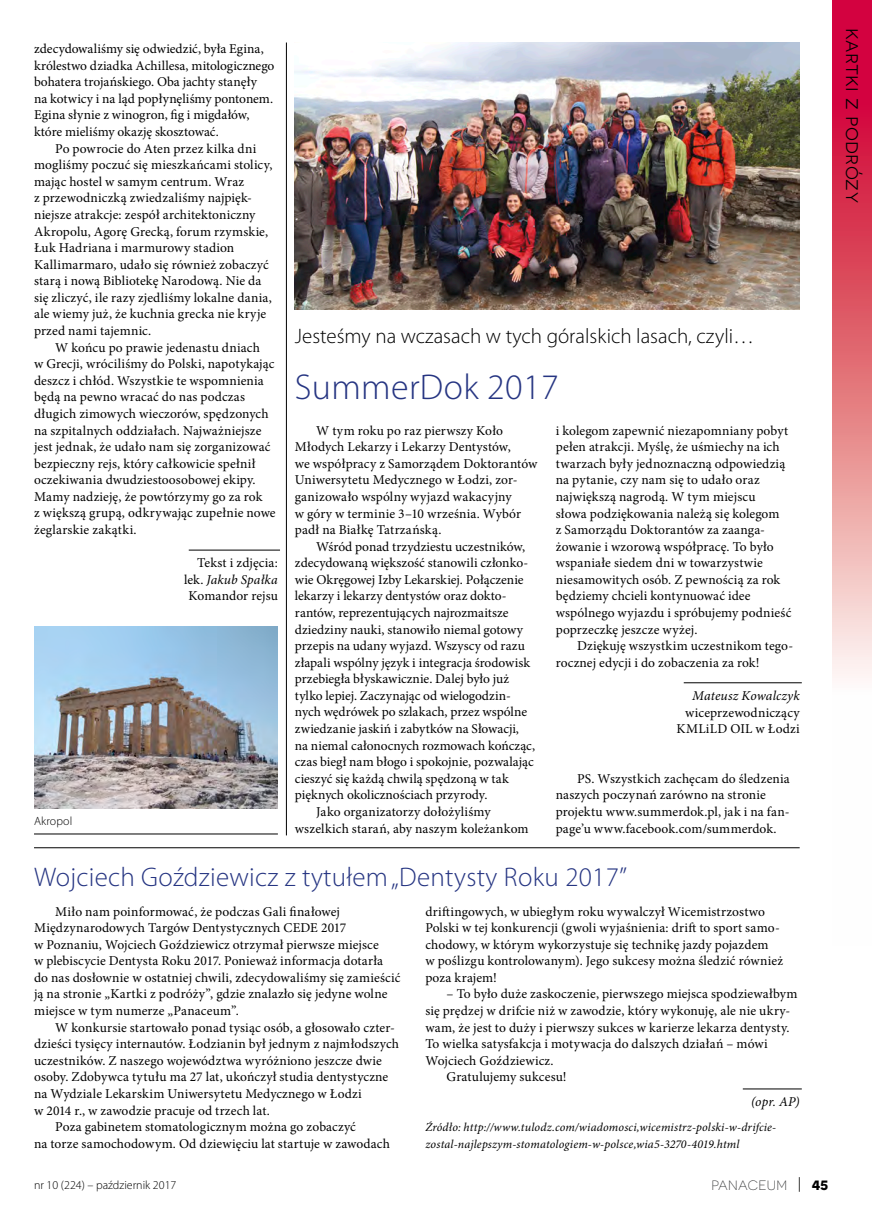
<style>
.page{position:relative;width:872px;height:1212px;background:#fff}
.page>*{position:absolute;margin:0;border:0;box-sizing:border-box;transform-origin:0 0}
.P_Tytuł_mały_24{font:300 36px "Myriad Pro";letter-spacing:.01em;color:#263582}
.P_Tytuł_mały_18{font:300 27px "Myriad Pro";letter-spacing:.01em;color:#263582}
.P_Nadtytuł{font:300 21px "Myriad Pro";color:#000}
.t1{font:21px "Novecentosanswide";letter-spacing:.015em;color:#000}
.P_Tekst{font:13.5px/16.6px "Minion Pro";letter-spacing:.01em;color:#000}
.P_Podpis_autora{font:13.5px/16.6px "Minion Pro";letter-spacing:.01em;color:#000;text-align:right}
.P_Podpis_autora-2{font:italic 13.5px "Minion Pro";letter-spacing:.01em;color:#000}
.t2{font:300 13.5px "Novecentosanswide";letter-spacing:.025em;color:#2c2d2e}
.t3{font:700 13.5px "Novecentosanswide";color:#000}
.P_Tekst-2{font:italic 12px/16.6px "Minion Pro";letter-spacing:.015em;color:#000}
.P_Zdjęcie_-_podpis{font:300 12px "Myriad Pro";color:#000}
.s1{font-style:italic}
</style>
<div class="page">
<hr style="left:683px;top:682px;width:118px;height:1px;background:#000">
<img style="left:295px;top:43px;width:504px;height:267px">
<hr style="left:189px;top:550px;width:91px;height:1px;background:#000">
<hr style="left:34px;top:847px;width:765px;height:1px;background:#000">
<img style="left:34px;top:627px;width:244px;height:181px">
<hr style="left:286px;top:43px;width:1px;height:792px;background:#000">
<hr style="left:34px;top:834px;width:244px;height:1px;background:#000">
<hr style="left:743px;top:1089px;width:58px;height:1px;background:#000">
<svg style="left:799px;top:1177px;width:1px;height:15px"></svg>
<svg style="left:832px;top:0;width:40px;height:678px;background:#e2687b"></svg>
<p class="P_Tekst" style="left:34px;top:41px;width:242px">zdecydowaliśmy się odwiedzić, była Egina, królestwo dziadka Achillesa, mitologicznego bohatera trojańskiego. Oba jachty stanęły<br>na kotwicy i na ląd popłynęliśmy pontonem.<br>Egina słynie z winogron, fig i migdałów, które mieliśmy okazję skosztować.</p>
<p class="P_Tekst" style="left:34px;top:140px;width:240px;text-indent:21px">Po powrocie do Aten przez kilka dni mogliśmy poczuć się mieszkańcami stolicy, mając hostel w samym centrum. Wraz<br>z przewodniczką zwiedzaliśmy najpięk&shy;niejsze atrakcje: zespół architektoniczny Akropolu, Agorę Grecką, forum rzymskie, Łuk Hadriana i marmurowy stadion Kallimarmaro, udało się również zobaczyć starą i nową Bibliotekę Narodową. Nie da się zliczyć, ile razy zjedliśmy lokalne dania, ale wiemy już, że kuchnia grecka nie kryje przed nami tajemnic.</p>
<p class="P_Tekst" style="left:34px;top:339px;width:243px;text-indent:21px">W końcu po prawie jedenastu dniach<br>w Grecji, wróciliśmy do Polski, napotykając deszcz i chłód. Wszystkie te wspomnienia będą na pewno wracać do nas podczas długich zimowych wieczorów, spędzonych na szpitalnych oddziałach. Najważniejsze jest jednak, że udało nam się zorganizować bezpieczny rejs, który całkowicie spełnił oczekiwania dwudziestoosobowej ekipy.<br>Mamy nadzieję, że powtórzymy go za rok<br>z większą grupą, odkrywając zupełnie nowe żeglarskie zakątki.</p>
<p class="P_Podpis_autora" style="left:184px;top:555px;width:95px">Tekst i zdjęcia: lek. <span class="s1">Jakub Spałka</span></p>
<p class="P_Tekst" style="left:189px;top:588px;width:91px">Komandor rejsu</p>
<p class="P_Nadtytuł" style="left:295px;top:323px;width:461px">Jesteśmy na wczasach w tych góralskich lasach, czyli…</p>
<p class="P_Tytuł_mały_24" style="left:295px;top:365px;width:265px">SummerDok 2017</p>
<p class="P_Tekst" style="left:295px;top:422px;width:244px;text-indent:21px">W tym roku po raz pierwszy Koło Młodych Lekarzy i Lekarzy Dentystów,<br>we współpracy z Samorządem Doktorantów Uniwersytetu Medycznego w Łodzi, zor&shy;ganizowało wspólny wyjazd wakacyjny<br>w góry w terminie 3–10 września. Wybór padł na Białkę Tatrzańską.</p>
<p class="P_Tekst" style="left:295px;top:538px;width:242px;text-indent:21px">Wśród ponad trzydziestu uczestników, zdecydowaną większość stanowili członko&shy;wie Okręgowej Izby Lekarskiej. Połączenie lekarzy i lekarzy dentystów oraz dokto&shy;rantów, reprezentujących najrozmaitsze dziedziny nauki, stanowiło niemal gotowy przepis na udany wyjazd. Wszyscy od razu złapali wspólny język i integracja środowisk przebiegła błyskawicznie. Dalej było już tylko lepiej. Zaczynając od wielogodzin&shy;nych wędrówek po szlakach, przez wspólne zwiedzanie jaskiń i zabytków na Słowacji, na niemal całonocnych rozmowach kończąc, czas biegł nam błogo i spokojnie, pozwalając cieszyć się każdą chwilą spędzoną w tak pięknych okolicznościach przyrody.</p>
<p class="P_Tekst" style="left:295px;top:803px;width:235px;text-indent:21px">Jako organizatorzy dołożyliśmy wszelkich starań, aby naszym koleżankom</p>
<p class="P_Tekst" style="left:556px;top:422px;width:237px">i kolegom zapewnić niezapomniany pobyt pełen atrakcji. Myślę, że uśmiechy na ich twarzach były jednoznaczną odpowiedzią na pytanie, czy nam się to udało oraz największą nagrodą. W tym miejscu<br>słowa podziękowania należą się kolegom<br>z Samorządu Doktorantów za zaanga&shy;żowanie i wzorową współpracę. To było wspaniałe siedem dni w towarzystwie niesamowitych osób. Z pewnością za rok będziemy chcieli kontynuować idee wspólnego wyjazdu i spróbujemy podnieść poprzeczkę jeszcze wyżej.</p>
<p class="P_Tekst" style="left:556px;top:637px;width:239px;text-indent:21px">Dziękuję wszystkim uczestnikom tego&shy;rocznej edycji i do zobaczenia za rok!</p>
<p class="P_Podpis_autora-2" style="left:692px;top:686px;width:109px">Mateusz Kowalczyk</p>
<p class="P_Tekst" style="left:676px;top:704px;width:125px;text-align:right">wiceprzewodniczący<br>KMLiLD OIL w Łodzi</p>
<p class="P_Tekst" style="left:556px;top:770px;width:235px;text-indent:21px">PS. Wszystkich zachęcam do śledzenia naszych poczynań zarówno na stronie projektu www.summerdok.pl, jak i na fan&shy;page’u www.facebook.com/summerdok.</p>
<p class="P_Zdjęcie_-_podpis" style="left:34px;top:814px;width:40px">Akropol</p>
<p class="P_Tytuł_mały_18" style="left:34px;top:861px;width:594px">Wojciech Goździewicz z tytułem „Dentysty Roku 2017”</p>
<p class="P_Tekst" style="left:34px;top:903px;width:368px;text-indent:21px">Miło nam poinformować, że podczas Gali finałowej Międzynarodowych Targów Dentystycznych CEDE 2017<br>w Poznaniu, Wojciech Goździewicz otrzymał pierwsze miejsce<br>w plebiscycie Dentysta Roku 2017. Ponieważ informacja dotarła do nas dosłownie w ostatniej chwili, zdecydowaliśmy się zamieścić ją na stronie „Kartki z podróży”, gdzie znalazło się jedyne wolne miejsce w tym numerze „Panaceum”.</p>
<p class="P_Tekst" style="left:34px;top:1019px;width:366px;text-indent:21px">W konkursie startowało ponad tysiąc osób, a głosowało czter&shy;dzieści tysięcy internautów. Łodzianin był jednym z najmłodszych uczestników. Z naszego województwa wyróżniono jeszcze dwie osoby. Zdobywca tytułu ma 27 lat, ukończył studia dentystyczne na Wydziale Lekarskim Uniwersytetu Medycznego w Łodzi<br>w 2014 r., w zawodzie pracuje od trzech lat.</p>
<p class="P_Tekst" style="left:34px;top:1118px;width:357px;text-indent:21px">Poza gabinetem stomatologicznym można go zobaczyć<br>na torze samochodowym. Od dziewięciu lat startuje w zawodach</p>
<p class="P_Tekst" style="left:425px;top:903px;width:359px">driftingowych, w ubiegłym roku wywalczył Wicemistrzostwo Polski w tej konkurencji (gwoli wyjaśnienia: drift to sport samo&shy;chodowy, w którym wykorzystuje się technikę jazdy pojazdem<br>w poślizgu kontrolowanym). Jego sukcesy można śledzić również poza krajem!</p>
<p class="P_Tekst" style="left:425px;top:986px;width:374px;text-indent:21px">– To było duże zaskoczenie, pierwszego miejsca spodziewałbym się prędzej w drifcie niż w zawodzie, który wykonuję, ale nie ukry&shy;wam, że jest to duży i pierwszy sukces w karierze lekarza dentysty.<br>To wielka satysfakcja i motywacja do dalszych działań – mówi Wojciech Goździewicz.</p>
<p class="P_Tekst" style="left:446px;top:1069px;width:122px">Gratulujemy sukcesu!</p>
<p class="P_Podpis_autora-2" style="left:751px;top:1092px;width:50px">(opr. AP)</p>
<p class="P_Tekst-2" style="left:425px;top:1119px;width:352px">Źródło: http://www.tulodz.com/wiadomosci,wicemistrz-polski-w-drifcie&shy;zostal-najlepszym-stomatologiem-w-polsce,wia5-3270-4019.html</p>
<p class="P_Zdjęcie_-_podpis" style="left:34px;top:1178px;width:144px">nr 10 (224) – październik 2017</p>
<p class="t2" style="left:711px;top:1177px;width:77px">PANACEUM</p>
<p class="t3" style="left:811px;top:1177px;width:18px">45</p>
<h3 class="t1" style="left:865px;top:28px;width:176px;rotate:90deg">kartki z podrózy</h3>
</div>
